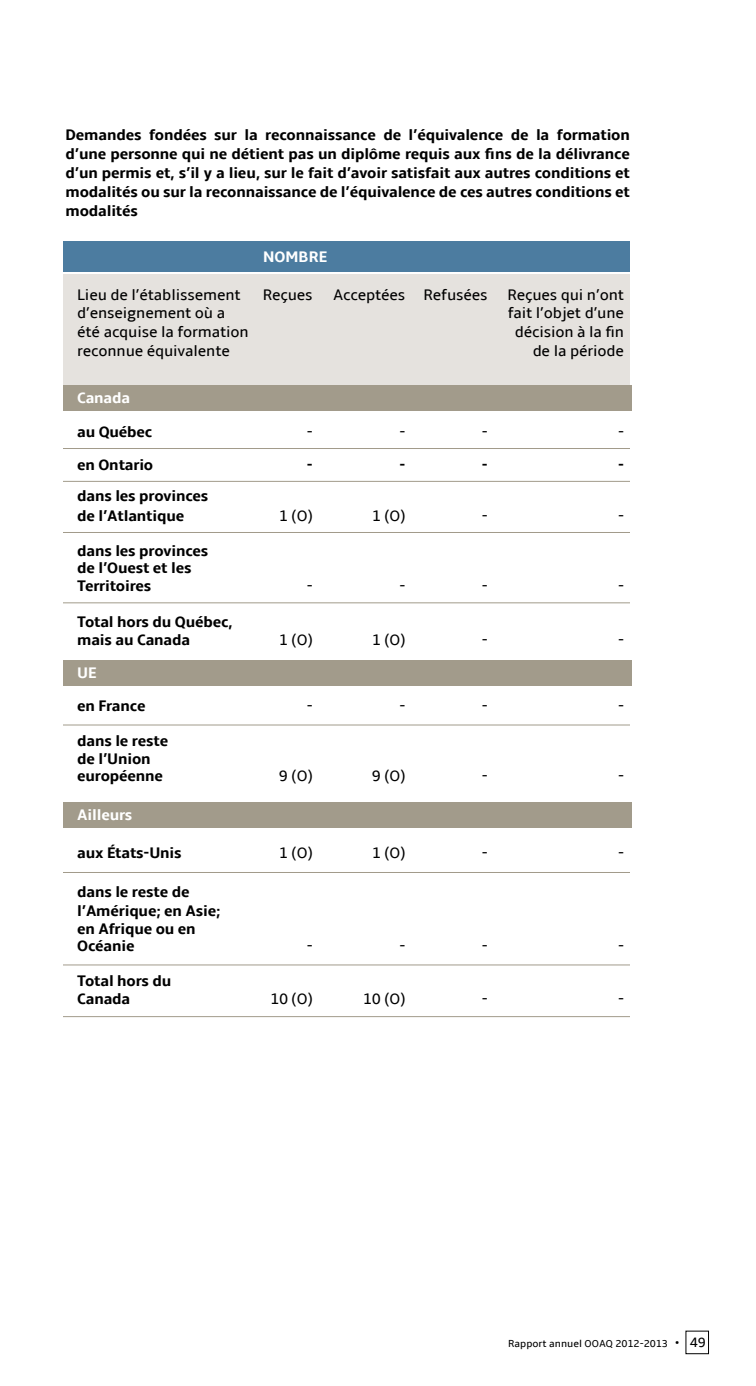
<style>
.page{position:relative;width:756px;height:1386px;background:#fff}
.page>*{position:absolute;margin:0;border:0;box-sizing:border-box;transform-origin:0 0}
.t1{font:700 15.75px/17.5px "Amble";letter-spacing:-.01em;color:#000}
.t2{font:15.75px "Amble";letter-spacing:-.01em;color:#000}
.t3{font:700 15.75px "Amble";letter-spacing:-.01em;color:#fff}
.t4{font:10.5px "Amble";color:#000}
.s1{font-size:14px}
</style>
<div class="page">
<div style="left:63px;top:274px;width:567px;height:112px;background:#e5e2de"></div>
<div style="left:63px;top:241px;width:567px;height:30px;background:#4c7ca0"></div>
<hr style="left:63px;top:1016px;width:567px;height:1px;background:#a29b8b">
<div style="left:63px;top:386px;width:568px;height:25px;background:#a29b8b"></div>
<div style="left:63px;top:660px;width:568px;height:26px;background:#a29b8b"></div>
<div style="left:63px;top:802px;width:568px;height:26px;background:#a29b8b"></div>
<hr style="left:63px;top:448px;width:567px;height:1px;background:#a29b8b">
<hr style="left:63px;top:481px;width:567px;height:1px;background:#a29b8b">
<hr style="left:63px;top:532px;width:567px;height:1px;background:#a29b8b">
<hr style="left:63px;top:602px;width:567px;height:1px;background:#a29b8b">
<hr style="left:63px;top:725px;width:567px;height:1px;background:#a29b8b">
<hr style="left:63px;top:872px;width:567px;height:1px;background:#a29b8b">
<hr style="left:63px;top:965px;width:567px;height:1px;background:#a29b8b">
<div style="left:686px;top:1331px;width:23px;height:23px;border:1px solid #000"></div>
<p class="t1" style="left:66px;top:126px;width:566px;line-height:18.9px;text-align:justify">Demandes fondées sur la reconnaissance de l’équivalence de la formation d’une personne qui ne détient pas un diplôme requis aux fins de la délivrance d’un permis et, s’il y a lieu, sur le fait d’avoir satisfait aux autres conditions et modalités ou sur la reconnaissance de l’équivalence de ces autres conditions et modalités</p>
<p class="t3" style="left:263px;top:247px;width:65px">NOMBRE</p>
<p class="t2" style="left:77px;top:285px;width:165px">Lieu de l’établissement</p>
<p class="t2" style="left:263px;top:285px;width:51px">Reçues</p>
<p class="t2" style="left:333px;top:285px;width:156px">Acceptées Refusées</p>
<p class="t2" style="left:507px;top:285px;width:118px">Reçues qui n’ont</p>
<p class="t2" style="left:77px;top:304px;width:150px">d’enseignement où a</p>
<p class="t2" style="left:508px;top:304px;width:118px">fait l’objet d’une</p>
<p class="t2" style="left:77px;top:323px;width:173px">été acquise la formation</p>
<p class="t2" style="left:515px;top:323px;width:111px">décision à la fin</p>
<p class="t2" style="left:77px;top:342px;width:154px">reconnue équivalente</p>
<p class="t2" style="left:533px;top:342px;width:93px">de la période</p>
<p class="t3" style="left:77px;top:389px;width:55px">Canada</p>
<p class="t1" style="left:77px;top:423px;width:77px">au Québec</p>
<p class="t2" style="left:307px;top:422px;width:8px">-</p>
<p class="t2" style="left:399px;top:422px;width:8px">-</p>
<p class="t2" style="left:482px;top:422px;width:8px">-</p>
<p class="t2" style="left:618px;top:422px;width:8px">-</p>
<p class="t1" style="left:77px;top:456px;width:78px">en Ontario</p>
<p class="t1" style="left:307px;top:456px;width:7px">-</p>
<p class="t1" style="left:400px;top:456px;width:7px">-</p>
<p class="t1" style="left:482px;top:456px;width:7px">-</p>
<p class="t1" style="left:618px;top:456px;width:7px">-</p>
<p class="t1" style="left:77px;top:487px;width:133px;line-height:19.2px">dans les provinces de l’Atlantique</p>
<p class="t2" style="left:279px;top:506px;width:35px">1 (O)</p>
<p class="t2" style="left:372px;top:506px;width:35px">1 (O)</p>
<p class="t2" style="left:482px;top:506px;width:8px">-</p>
<p class="t2" style="left:618px;top:506px;width:8px">-</p>
<p class="t1" style="left:77px;top:542px;width:133px">dans les provinces de l’Ouest et les<br>Territoires</p>
<p class="t1" style="left:77px;top:614px;width:157px">Total hors du Québec, mais au Canada</p>
<p class="t2" style="left:307px;top:576px;width:8px">-</p>
<p class="t2" style="left:399px;top:576px;width:8px">-</p>
<p class="t2" style="left:482px;top:576px;width:8px">-</p>
<p class="t2" style="left:618px;top:576px;width:8px">-</p>
<p class="t2" style="left:279px;top:631px;width:35px">1 (O)</p>
<p class="t2" style="left:372px;top:631px;width:35px">1 (O)</p>
<p class="t2" style="left:482px;top:631px;width:8px">-</p>
<p class="t2" style="left:618px;top:631px;width:8px">-</p>
<p class="t3" style="left:77px;top:664px;width:21px">UE</p>
<p class="t1" style="left:77px;top:698px;width:70px">en France</p>
<p class="t2" style="left:307px;top:697px;width:8px">-</p>
<p class="t2" style="left:399px;top:697px;width:8px">-</p>
<p class="t2" style="left:482px;top:697px;width:8px">-</p>
<p class="t2" style="left:618px;top:697px;width:8px">-</p>
<p class="t1" style="left:77px;top:733px;width:93px">dans le reste de l’Union européenne</p>
<p class="t2" style="left:279px;top:767px;width:35px">9 (O)</p>
<p class="t2" style="left:372px;top:767px;width:35px">9 (O)</p>
<p class="t2" style="left:482px;top:767px;width:8px">-</p>
<p class="t2" style="left:618px;top:767px;width:8px">-</p>
<p class="t3" style="left:77px;top:806px;width:57px">Ailleurs</p>
<p class="t1" style="left:77px;top:845px;width:106px">aux États-Unis</p>
<p class="t2" style="left:279px;top:844px;width:35px">1 (O)</p>
<p class="t2" style="left:372px;top:844px;width:35px">1 (O)</p>
<p class="t2" style="left:482px;top:844px;width:8px">-</p>
<p class="t2" style="left:618px;top:844px;width:8px">-</p>
<p class="t1" style="left:77px;top:882px;width:145px;line-height:19.2px">dans le reste de l’Amérique; en Asie;</p>
<p class="t1" style="left:77px;top:920px;width:120px">en Afrique ou en<br>Océanie</p>
<p class="t2" style="left:307px;top:937px;width:8px">-</p>
<p class="t2" style="left:399px;top:937px;width:8px">-</p>
<p class="t2" style="left:482px;top:937px;width:8px">-</p>
<p class="t2" style="left:618px;top:937px;width:8px">-</p>
<p class="t1" style="left:77px;top:972px;width:96px">Total hors du<br>Canada</p>
<p class="t2" style="left:270px;top:989px;width:44px">10 (O)</p>
<p class="t2" style="left:363px;top:989px;width:44px">10 (O)</p>
<p class="t2" style="left:482px;top:989px;width:8px">-</p>
<p class="t2" style="left:618px;top:989px;width:8px">-</p>
<p class="t4" style="left:508px;top:1337px;width:199px">Rapport annuel OOAQ 2012-2013 <span class="s1">• 49</span></p>
</div>
